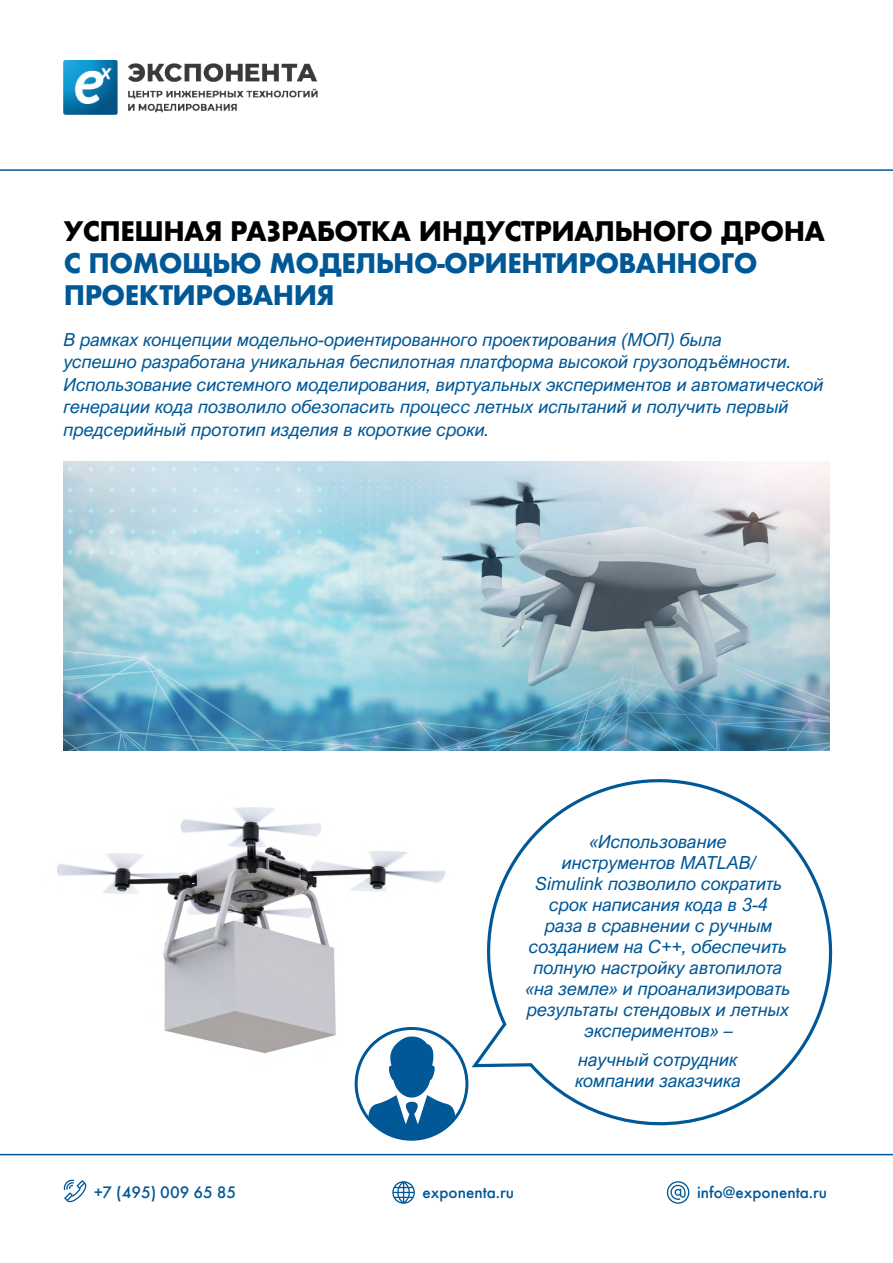
<style>
.page{position:relative;width:893px;height:1263px;background:#fff}
.page>*{position:absolute;margin:0;border:0;box-sizing:border-box;transform-origin:0 0}
.Paragraph_Style_1{font:700 26.25px/32.1px "Futura";letter-spacing:-.02em;color:#005897}
.Paragraph_Style_6{font:italic 18px/21px "Arial Nova";color:#005897}
.osn{font:16.5px "Futura Futuris C";color:#005897}
.s1{color:#000}
</style>
<div class="page">
<img style="left:57px;top:807px;width:388px;height:291px">
<img style="left:64px;top:60px;width:254px;height:55px">
<hr style="left:0;top:169px;width:893px;height:2px;background:#005897">
<hr style="left:0;top:1154px;width:893px;height:1px;background:#005897">
<svg style="left:64px;top:1179px;width:22px;height:23px"></svg>
<svg style="left:392px;top:1181px;width:23px;height:23px"></svg>
<svg style="left:667px;top:1181px;width:22px;height:23px"></svg>
<svg style="left:368px;top:1036px;width:87px;height:103px"></svg>
<div style="left:355px;top:1027px;width:113px;height:114px;border:3px solid #005897;border-radius:50%"></div>
<svg style="left:466px;top:779px;width:367px;height:347px"></svg>
<img style="left:64px;top:461px;width:765px;height:289px">
<p class="Paragraph_Style_1" style="left:64px;top:215px;width:763px"><span class="s1">УСПЕШНАЯ РАЗРАБОТКА ИНДУСТРИАЛЬНОГО ДРОНА<br></span>С ПОМОЩЬЮ МОДЕЛЬНО-ОРИЕНТИРОВАННОГО<br>ПРОЕКТИРОВАНИЯ</p>
<p class="Paragraph_Style_6" style="left:64px;top:328px;width:762px;line-height:22.5px">В рамках концепции модельно-ориентированного проектирования (МОП) была<br>успешно разработана уникальная беспилотная платформа высокой грузоподъёмности.<br>Использование системного моделирования, виртуальных экспериментов и автоматической генерации кода позволило обезопасить процесс летных испытаний и получить первый предсерийный прототип изделия в короткие сроки.</p>
<p class="Paragraph_Style_6" style="left:526px;top:831px;width:266px;text-align:center">«Использование<br>инструментов MATLAB/<br>Simulink позволило сократить срок написания кода в 3-4<br>раза в сравнении с ручным созданием на С++, обеспечить полную настройку автопилота «на земле» и проанализировать результаты стендовых и летных экспериментов» –</p>
<p class="Paragraph_Style_6" style="left:575px;top:1049px;width:167px">научный сотрудник компании заказчика</p>
<p class="osn" style="left:94px;top:1182px;width:144px">+7 (495) 009 65 85</p>
<p class="osn" style="left:423px;top:1182px;width:93px">exponenta.ru</p>
<p class="osn" style="left:697px;top:1182px;width:132px">info@exponenta.ru</p>
</div>
